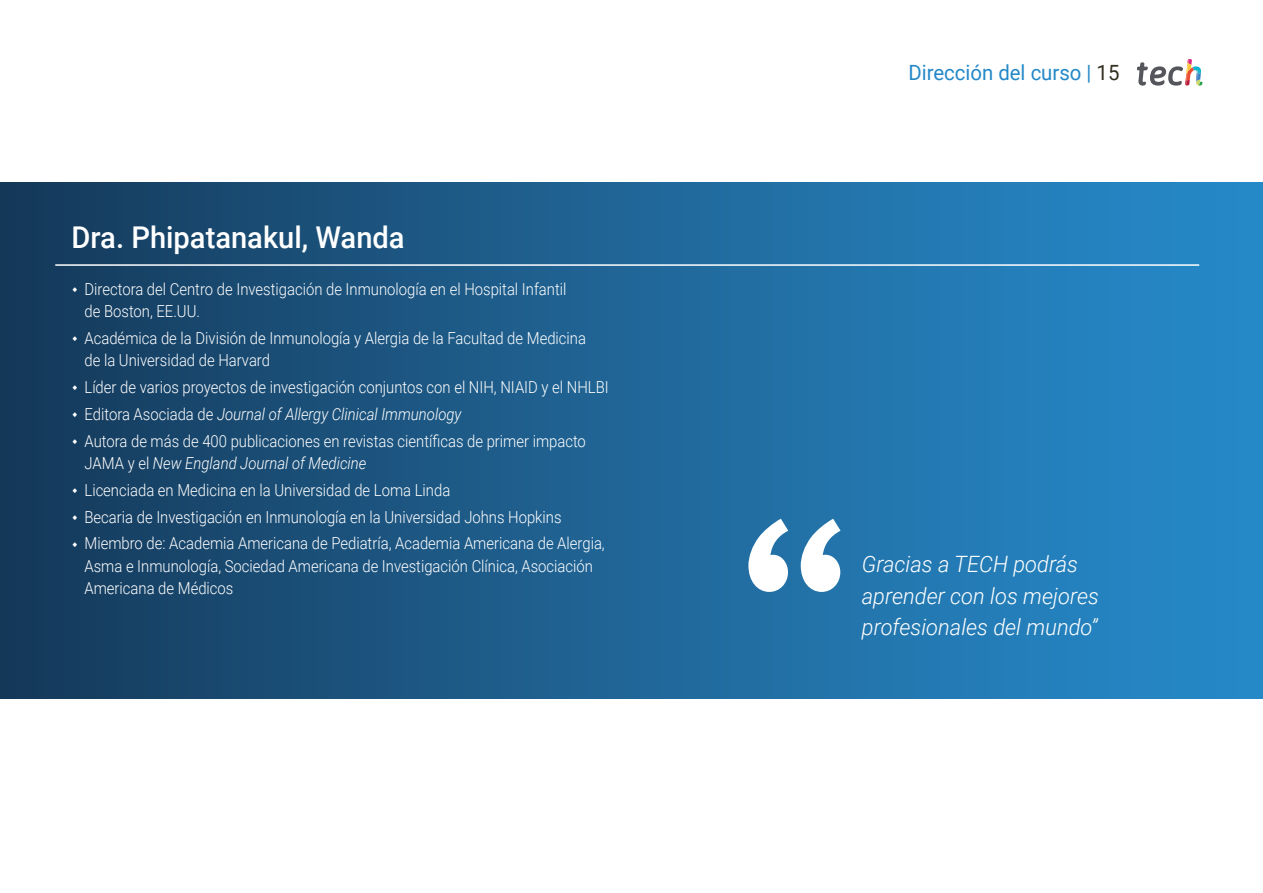
<style>
.page{position:relative;width:1263px;height:893px;background:#fff}
.page>*{position:absolute;margin:0;border:0;box-sizing:border-box;transform-origin:0 0}
.t1{font:500 30px "Roboto";color:#fff}
.t2{font:italic 300 22.5px/31.5px "Roboto";color:#fff}
.t3{font:21px "Roboto";color:#2488c7}
.t4{font:300 16.5px/26.7px "Roboto";color:#fff;scale:.9 1}
.s1{color:#312e20}
.s2{font-style:italic}
</style>
<div class="page">
<div style="left:0;top:182px;width:1263px;height:516px;background:linear-gradient(to right,#163a5c,#288ecf)"></div>
<svg style="left:1137px;top:59px;width:65px;height:27px"></svg>
<hr style="left:55px;top:264px;width:1144px;height:2px;background:#fff">
<svg style="left:748px;top:519px;width:92px;height:73px"></svg>
<svg style="left:73px;top:287px;width:4px;height:5px"></svg>
<svg style="left:73px;top:336px;width:4px;height:5px"></svg>
<svg style="left:73px;top:385px;width:4px;height:5px"></svg>
<svg style="left:73px;top:412px;width:4px;height:5px"></svg>
<svg style="left:73px;top:439px;width:4px;height:5px"></svg>
<svg style="left:73px;top:488px;width:4px;height:5px"></svg>
<svg style="left:73px;top:515px;width:4px;height:5px"></svg>
<svg style="left:73px;top:542px;width:4px;height:5px"></svg>
<p class="t3" style="left:908px;top:57px;width:213px">Dirección del curso | <span class="s1">15</span></p>
<h1 class="t1" style="left:71px;top:216px;width:335px">Dra. Phipatanakul, Wanda</h1>
<p class="t4" style="left:85px;top:277px;width:537px;line-height:22.5px">Directora del Centro de Investigación de Inmunología en el Hospital Infantil de Boston, EE.UU.</p>
<p class="t4" style="left:85px;top:326px;width:559px;line-height:22.5px">Académica de la División de Inmunología y Alergia de la Facultad de Medicina de la Universidad de Harvard</p>
<p class="t4" style="left:85px;top:373px;width:584px">Líder de varios proyectos de investigación conjuntos con el NIH, NIAID y el NHLBI<br>Editora Asociada de <span class="s2">Journal of Allergy Clinical Immunology<br></span>Autora de más de 400 publicaciones en revistas científicas de primer impacto</p>
<p class="t4" style="left:85px;top:449px;width:580px">JAMA y el <span class="s2">New England Journal of Medicine<br></span>Licenciada en Medicina en la Universidad de Loma Linda<br>Becaria de Investigación en Inmunología en la Universidad Johns Hopkins Miembro de: Academia Americana de Pediatría, Academia Americana de Alergia,</p>
<p class="t4" style="left:85px;top:554px;width:566px;line-height:22.5px">Asma e Inmunología, Sociedad Americana de Investigación Clínica, Asociación<br>Americana de Médicos</p>
<h2 class="t2" style="left:862px;top:548px;width:239px">Gracias a TECH podrás aprender con los mejores profesionales del mundo”</h2>
</div>
